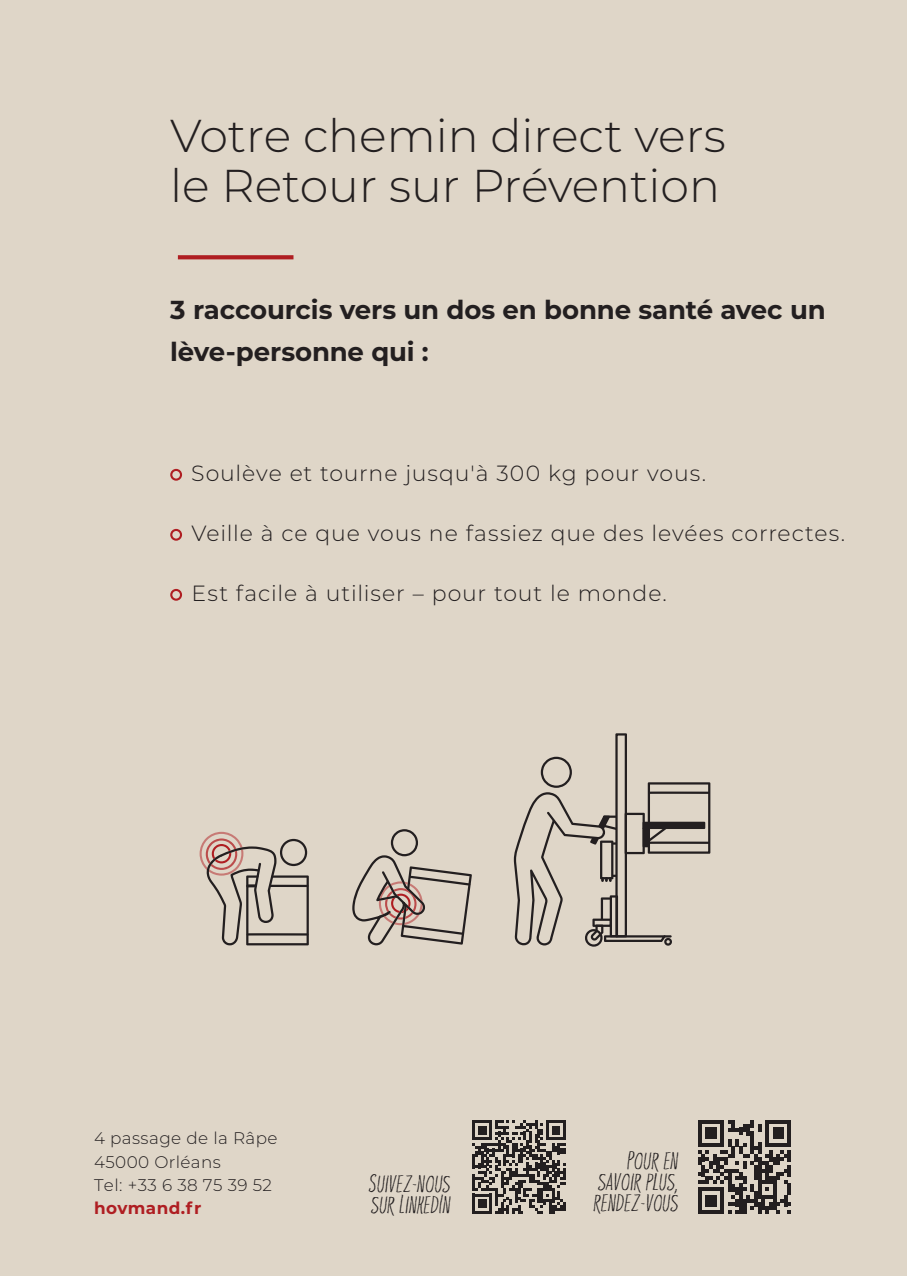
<style>
.page{position:relative;width:908px;height:1276px;background:#fff}
.page>*{position:absolute;margin:0;border:0;box-sizing:border-box;transform-origin:0 0}
.t1{font:300 46px/50px "Montserrat";color:#231f20}
.t2{font:27.2px/21px "Good Karma Caps";letter-spacing:.01em;color:#231f20;text-align:justify}
.t3{font:700 26px/42px "Montserrat";letter-spacing:-.01em;color:#231f20}
.t4{font:300 22px "Montserrat";letter-spacing:.04em;color:#231f20}
.t5{font:300 16.8px "Montserrat";letter-spacing:.025em;color:#231f20}
.t6{font:700 16.8px "Montserrat";letter-spacing:.025em;color:#af1e22}
</style>
<div class="page">
<div style="left:0;top:0;width:906px;height:1276px;background:#dfd6c8"></div>
<svg style="left:513px;top:733px;width:197px;height:213px"></svg>
<svg style="left:199px;top:832px;width:110px;height:113px"></svg>
<svg style="left:352px;top:829px;width:119px;height:116px"></svg>
<div style="left:170px;top:469px;width:12px;height:12px;border:2px solid #af1e22;border-radius:50%"></div>
<div style="left:170px;top:529px;width:12px;height:12px;border:2px solid #af1e22;border-radius:50%"></div>
<div style="left:170px;top:589px;width:12px;height:12px;border:2px solid #af1e22;border-radius:50%"></div>
<svg style="left:178px;top:255px;width:115px;height:4px"></svg>
<svg style="left:698px;top:1120px;width:93px;height:93px"></svg>
<svg style="left:472px;top:1120px;width:93px;height:93px"></svg>
<p class="t1" style="left:170px;top:109px;width:556px">Votre chemin direct vers le Retour sur Prévention</p>
<p class="t3" style="left:170px;top:287px;width:656px">3 raccourcis vers un dos en bonne santé avec un lève-personne qui :</p>
<p class="t4" style="left:191px;top:458px;width:516px">Soulève et tourne jusqu'à 300 kg pour vous.</p>
<p class="t4" style="left:191px;top:518px;width:655px">Veille à ce que vous ne fassiez que des levées correctes.</p>
<p class="t4" style="left:191px;top:578px;width:477px">Est facile à utiliser – pour tout le monde.</p>
<p class="t5" style="left:94px;top:1127px;width:185px">4 passage de la Râpe</p>
<p class="t5" style="left:94px;top:1150px;width:128px">45000 Orléans</p>
<p class="t5" style="left:94px;top:1173px;width:179px">Tel: +33 6 38 75 39 52</p>
<p class="t6" style="left:94px;top:1195px;width:109px">hovmand.fr</p>
<p class="t2" style="left:368px;top:1172px;width:83px">Suivez-nous sur LinkedIn</p>
<p class="t2" style="left:592px;top:1150px;width:86px;text-indent:34px">Pour en savoir plus, rendez-vous</p>
</div>
